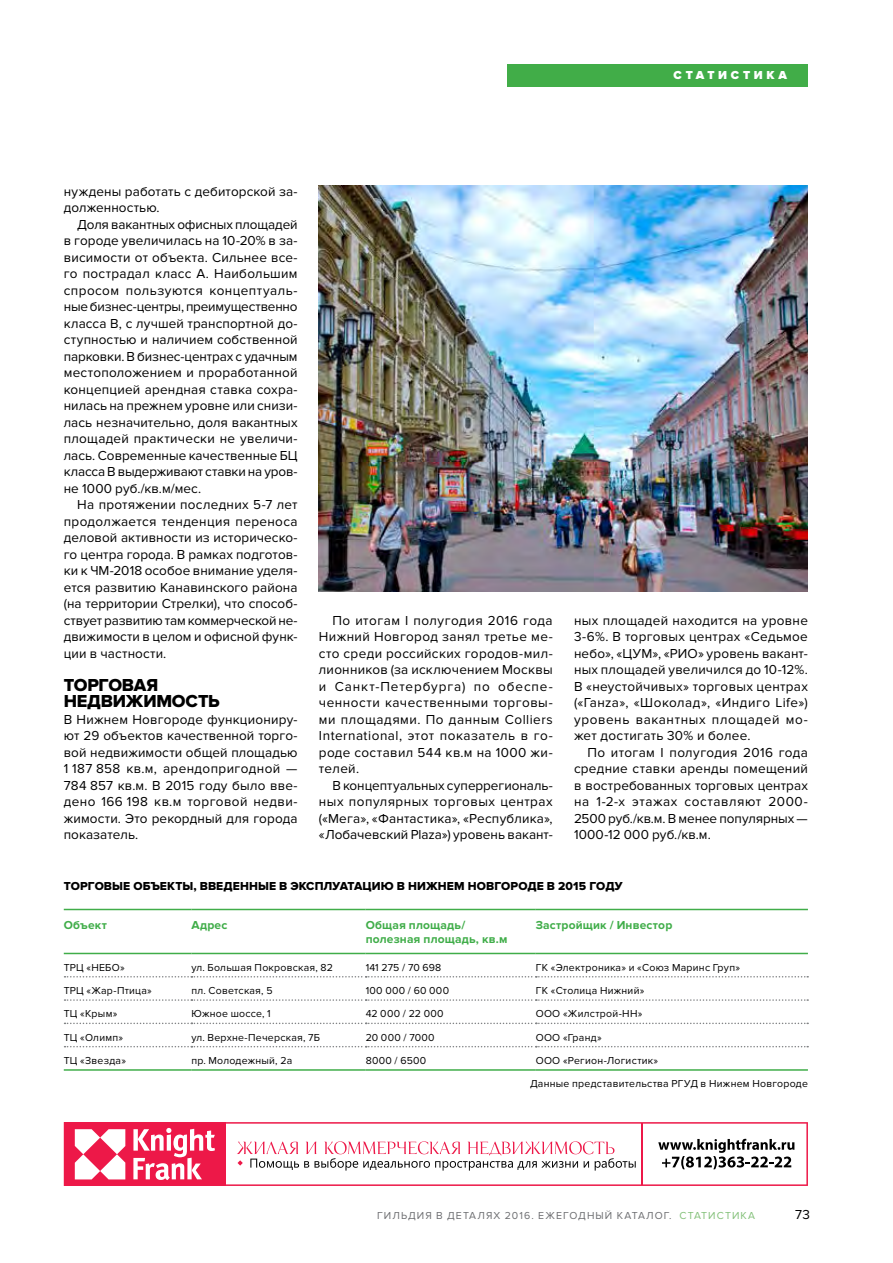
<style>
.page{position:relative;width:893px;height:1263px;background:#fff}
.page>*{position:absolute;margin:0;border:0;box-sizing:border-box;transform-origin:0 0}
.t1{font:18px/16.5px "Proxima Nova Extrabld";letter-spacing:-.015em;color:#000}
.t2{font:13.5px/16.5px "Proxima Nova";letter-spacing:.01em;color:#000;text-align:justify}
.t3{font:12px "Proxima Nova Extrabld";letter-spacing:.01em;color:#000}
.t4{font:700 12px/13.5px "Proxima Nova";letter-spacing:.015em;color:#40ad49}
.t5{font:900 12px "Proxima Nova";letter-spacing:.305em;color:#fff}
.t6{font:10.5px/23px "Proxima Nova";letter-spacing:.025em;color:#000}
.t7{font:10.5px "Proxima Nova";letter-spacing:.1em;color:#6d6e71}
.s1{color:#82c078}
</style>
<div class="page">
<div style="left:508px;top:64px;width:300px;height:22px;background:#41ad48"></div>
<hr style="left:64px;top:909px;width:127px;height:1px;background:#40ad49">
<hr style="left:191px;top:909px;width:175px;height:1px;background:#40ad49">
<hr style="left:366px;top:909px;width:170px;height:1px;background:#40ad49">
<hr style="left:536px;top:909px;width:272px;height:1px;background:#40ad49">
<hr style="left:64px;top:953px;width:127px;height:1px;background:#40ad49">
<hr style="left:191px;top:953px;width:175px;height:1px;background:#40ad49">
<hr style="left:366px;top:953px;width:170px;height:1px;background:#40ad49">
<hr style="left:536px;top:953px;width:272px;height:1px;background:#40ad49">
<hr style="left:64px;top:1069px;width:127px;height:2px;background:#40ad49">
<hr style="left:191px;top:1069px;width:175px;height:2px;background:#40ad49">
<hr style="left:366px;top:1069px;width:170px;height:2px;background:#40ad49">
<hr style="left:536px;top:1069px;width:272px;height:2px;background:#40ad49">
<svg style="left:65px;top:976px;width:743px;height:1px"></svg>
<svg style="left:65px;top:999px;width:743px;height:2px"></svg>
<svg style="left:65px;top:1022px;width:743px;height:2px"></svg>
<svg style="left:65px;top:1046px;width:743px;height:1px"></svg>
<img style="left:319px;top:185px;width:489px;height:407px">
<svg style="left:64px;top:1122px;width:744px;height:64px"></svg>
<svg style="left:75px;top:1129px;width:50px;height:50px"></svg>
<svg style="left:133px;top:1128px;width:82px;height:52px"></svg>
<p class="t5" style="left:674px;top:68px;width:115px">СТАТИСТИКА</p>
<p class="t2" style="left:64px;top:183px;width:235px">нуждены работать с дебиторской за&shy;долженностью.</p>
<p class="t2" style="left:64px;top:216px;width:235px;text-indent:14px">Доля вакантных офисных площадей в городе увеличилась на 10-20% в за&shy;висимости от объекта. Сильнее все&shy;го пострадал класс А. Наибольшим спросом пользуются концептуаль&shy;ные бизнес-центры, преимущественно класса B, с лучшей транспортной до&shy;ступностью и наличием собственной парковки. В бизнес-центрах с удачным местоположением и проработанной концепцией арендная ставка сохра&shy;нилась на прежнем уровне или снизи&shy;лась незначительно, доля вакантных площадей практически не увеличи&shy;лась. Современные качественные БЦ класса В выдерживают ставки на уров&shy;не 1000 руб./кв.м/мес.</p>
<p class="t2" style="left:64px;top:497px;width:235px;text-indent:14px">На протяжении последних 5-7 лет продолжается тенденция переноса деловой активности из историческо&shy;го центра города. В рамках подготов&shy;ки к ЧМ-2018 особое внимание уделя&shy;ется развитию Канавинского района (на территории Стрелки), что способ&shy;ствует развитию там коммерческой не&shy;движимости в целом и офисной функ&shy;ции в частности.</p>
<h1 class="t1" style="left:64px;top:677px;width:157px">ТОРГОВАЯ<br>НЕДВИЖИМОСТЬ</h1>
<p class="t2" style="left:64px;top:711px;width:235px">В Нижнем Новгороде функциониру&shy;ют 29 объектов качественной торго&shy;вой недвижимости общей площадью 1 187 858 кв.м, арендопригодной — 784 857 кв.м. В 2015 году было вве&shy;дено 166 198 кв.м торговой недви&shy;жимости. Это рекордный для города показатель.</p>
<p class="t2" style="left:319px;top:612px;width:235px;text-indent:14px">По итогам I полугодия 2016 года Нижний Новгород занял третье ме&shy;сто среди российских городов-мил&shy;лионников (за исключением Москвы и Санкт-Петербурга) по обеспе&shy;ченности качественными торговы&shy;ми площадями. По данным Colliers International, этот показатель в го&shy;роде составил 544 кв.м на 1000 жи&shy;телей.</p>
<p class="t2" style="left:319px;top:777px;width:235px;text-indent:14px">В концептуальных суперрегиональ&shy;ных популярных торговых центрах («Мега», «Фантастика», «Республика», «Лобачевский Plaza») уровень вакант-</p>
<p class="t2" style="left:574px;top:612px;width:235px">ных площадей находится на уровне 3-6%. В торговых центрах «Седьмое небо», «ЦУМ», «РИО» уровень вакант&shy;ных площадей увеличился до 10-12%.<br>В «неустойчивых» торговых центрах («Гaнzа», «Шоколад», «Индиго Life») уровень вакантных площадей мо&shy;жет достигать 30% и более.</p>
<p class="t2" style="left:574px;top:744px;width:235px;text-indent:14px">По итогам I полугодия 2016 года средние ставки аренды помещений в востребованных торговых центрах на 1-2-х этажах составляют 2000- 2500 руб./кв.м. В менее популярных — 1000-12 000 руб./кв.м.</p>
<p class="t3" style="left:64px;top:879px;width:560px">ТОРГОВЫЕ ОБЪЕКТЫ, ВВЕДЕННЫЕ В ЭКСПЛУАТАЦИЮ В НИЖНЕМ НОВГОРОДЕ В 2015 ГОДУ</p>
<p class="t4" style="left:64px;top:919px;width:45px">Объект</p>
<p class="t4" style="left:191px;top:919px;width:38px">Адрес</p>
<p class="t4" style="left:366px;top:919px;width:143px">Общая площадь/ полезная площадь, кв.м</p>
<p class="t4" style="left:536px;top:919px;width:138px">Застройщик / Инвестор</p>
<p class="t6" style="left:64px;top:956px;width:62px">ТРЦ «НЕБО»</p>
<p class="t6" style="left:191px;top:956px;width:143px">ул. Большая Покровская, 82</p>
<p class="t6" style="left:366px;top:956px;width:77px">141 275 / 70 698</p>
<p class="t6" style="left:536px;top:956px;width:206px">ГК «Электроника» и «Союз Маринс Груп»</p>
<p class="t6" style="left:64px;top:979px;width:90px">ТРЦ «Жар-Птица»</p>
<p class="t6" style="left:191px;top:979px;width:83px">пл. Советская, 5</p>
<p class="t6" style="left:366px;top:979px;width:85px">100 000 / 60 000</p>
<p class="t6" style="left:536px;top:979px;width:110px">ГК «Столица Нижний»</p>
<p class="t6" style="left:64px;top:1002px;width:55px">ТЦ «Крым»</p>
<p class="t6" style="left:191px;top:1002px;width:81px">Южное шоссе, 1</p>
<p class="t6" style="left:366px;top:1002px;width:79px">42 000 / 22 000</p>
<p class="t6" style="left:536px;top:1002px;width:108px">ООО «Жилстрой-НН»</p>
<p class="t6" style="left:64px;top:1026px;width:61px">ТЦ «Олимп»</p>
<p class="t6" style="left:191px;top:1026px;width:130px">ул. Верхне-Печерская, 7Б</p>
<p class="t6" style="left:366px;top:1026px;width:70px">20 000 / 7000</p>
<p class="t6" style="left:536px;top:1026px;width:67px">ООО «Гранд»</p>
<p class="t6" style="left:64px;top:1049px;width:64px">ТЦ «Звезда»</p>
<p class="t6" style="left:191px;top:1049px;width:102px">пр. Молодежный, 2а</p>
<p class="t6" style="left:366px;top:1049px;width:62px">8000 / 6500</p>
<p class="t6" style="left:530px;top:1049px;width:279px;text-indent:6px">ООО «Регион-Логистик»<br>Данные представительства РГУД в Нижнем Новгороде</p>
<p class="t7" style="left:377px;top:1209px;width:311px">ГИЛЬДИЯ В ДЕТАЛЯХ 2016. ЕЖЕГОДНЫЙ КАТАЛОГ. <span class="s1">статистика</span></p>
<p class="t2" style="left:795px;top:1207px;width:16px">73</p>
</div>
